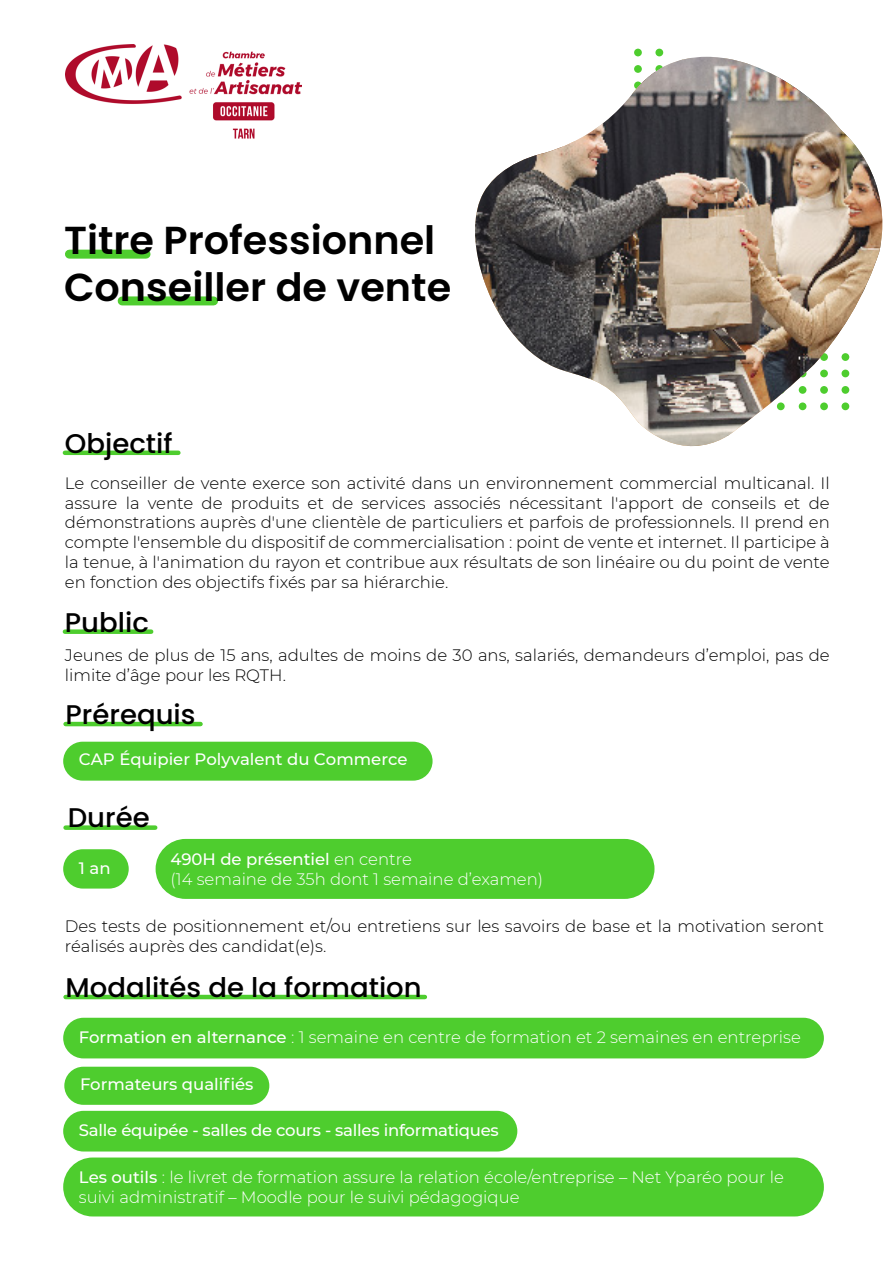
<style>
.page{position:relative;width:893px;height:1263px;background:#fff}
.page>*{position:absolute;margin:0;border:0;box-sizing:border-box;transform-origin:0 0}
.t1{font:600 39px/46.8px "Poppins";color:#000}
.t2{font:500 27px "Poppins";color:#000}
.t3{font:300 16.5px/19.8px "Montserrat";color:#000}
.t4{font:300 16.5px/19.8px "Montserrat";color:#fff}
.t5{font:500 16.5px "Montserrat";letter-spacing:-.005em;color:#fff}
.s1{font-weight:500}
</style>
<div class="page">
<div style="left:655px;top:49px;width:8px;height:7px;background:#4ecd2e;border-radius:50%"></div>
<div style="left:634px;top:49px;width:8px;height:7px;background:#4ecd2e;border-radius:50%"></div>
<div style="left:122px;top:296px;width:92px;height:9px;background:#4ecd2e"></div>
<div style="left:69px;top:250px;width:77px;height:9px;background:#4ecd2e"></div>
<img style="left:475px;top:57px;width:407px;height:390px">
<div style="left:63px;top:742px;width:370px;height:39px;background:#4ecd2e;border-radius:19px"></div>
<div style="left:65px;top:450px;width:113px;height:5px;background:#4ecd2e"></div>
<div style="left:65px;top:629px;width:86px;height:5px;background:#4ecd2e"></div>
<div style="left:63px;top:849px;width:66px;height:39px;background:#4ecd2e;border-radius:20px"></div>
<div style="left:66px;top:825px;width:89px;height:5px;background:#4ecd2e"></div>
<hr style="left:66px;top:722px;width:135px;height:4px;background:#4ecd2e">
<div style="left:156px;top:839px;width:498px;height:60px;background:#4ecd2e;border-radius:30px"></div>
<div style="left:63px;top:1018px;width:761px;height:40px;background:#4ecd2e;border-radius:20px"></div>
<hr style="left:66px;top:995px;width:359px;height:4px;background:#4ecd2e">
<div style="left:64px;top:1067px;width:205px;height:38px;background:#4ecd2e;border-radius:19px"></div>
<div style="left:63px;top:1157px;width:761px;height:59px;background:#4ecd2e;border-radius:29px"></div>
<div style="left:63px;top:1111px;width:454px;height:40px;background:#4ecd2e;border-radius:20px"></div>
<img style="left:66px;top:45px;width:235px;height:94px">
<h1 class="t1" style="left:64px;top:217px;width:389px">Titre Professionnel<br>Conseiller de vente</h1>
<h2 class="t2" style="left:65px;top:428px;width:109px">Objectif</h2>
<p class="t3" style="left:65px;top:472px;width:766px;text-align:justify">Le conseiller de vente exerce son activité dans un environnement commercial multicanal. Il assure la vente de produits et de services associés nécessitant l'apport de conseils et de démonstrations auprès d'une clientèle de particuliers et parfois de professionnels. II prend en compte l'ensemble du dispositif de commercialisation : point de vente et internet. Il participe à la tenue, à l'animation du rayon et contribue aux résultats de son linéaire ou du point de vente en fonction des objectifs fixés par sa hiérarchie.</p>
<h2 class="t2" style="left:65px;top:606px;width:85px">Public</h2>
<p class="t3" style="left:65px;top:644px;width:766px">Jeunes de plus de 15 ans, adultes de moins de 30 ans, salariés, demandeurs d’emploi, pas de limite d’âge pour les RQTH.</p>
<h2 class="t2" style="left:66px;top:699px;width:131px">Prérequis</h2>
<p class="t5" style="left:79px;top:748px;width:330px">CAP Équipier Polyvalent du Commerce</p>
<h2 class="t2" style="left:68px;top:802px;width:83px">Durée</h2>
<p class="t5" style="left:79px;top:857px;width:33px">1 an</p>
<p class="t4" style="left:170px;top:849px;width:374px"><span class="s1">490H de présentiel</span> en centre<br>(14 semaine de 35h dont 1 semaine d’examen)</p>
<p class="t3" style="left:65px;top:916px;width:760px">Des tests de positionnement et/ou entretiens sur les savoirs de base et la motivation seront réalisés auprès des candidat(e)s.</p>
<h2 class="t2" style="left:66px;top:972px;width:358px">Modalités de la formation</h2>
<p class="t4" style="left:79px;top:1027px;width:723px"><span class="s1">Formation en alternance</span> : 1 semaine en centre de formation et 2 semaines en entreprise</p>
<p class="t5" style="left:80px;top:1073px;width:175px">Formateurs qualifiés</p>
<p class="t5" style="left:79px;top:1119px;width:421px">Salle équipée - salles de cours - salles informatiques</p>
<p class="t4" style="left:79px;top:1166px;width:706px"><span class="s1">Les outils</span> : le livret de formation assure la relation école/entreprise – Net Yparéo pour le suivi administratif – Moodle pour le suivi pédagogique</p>
</div>
